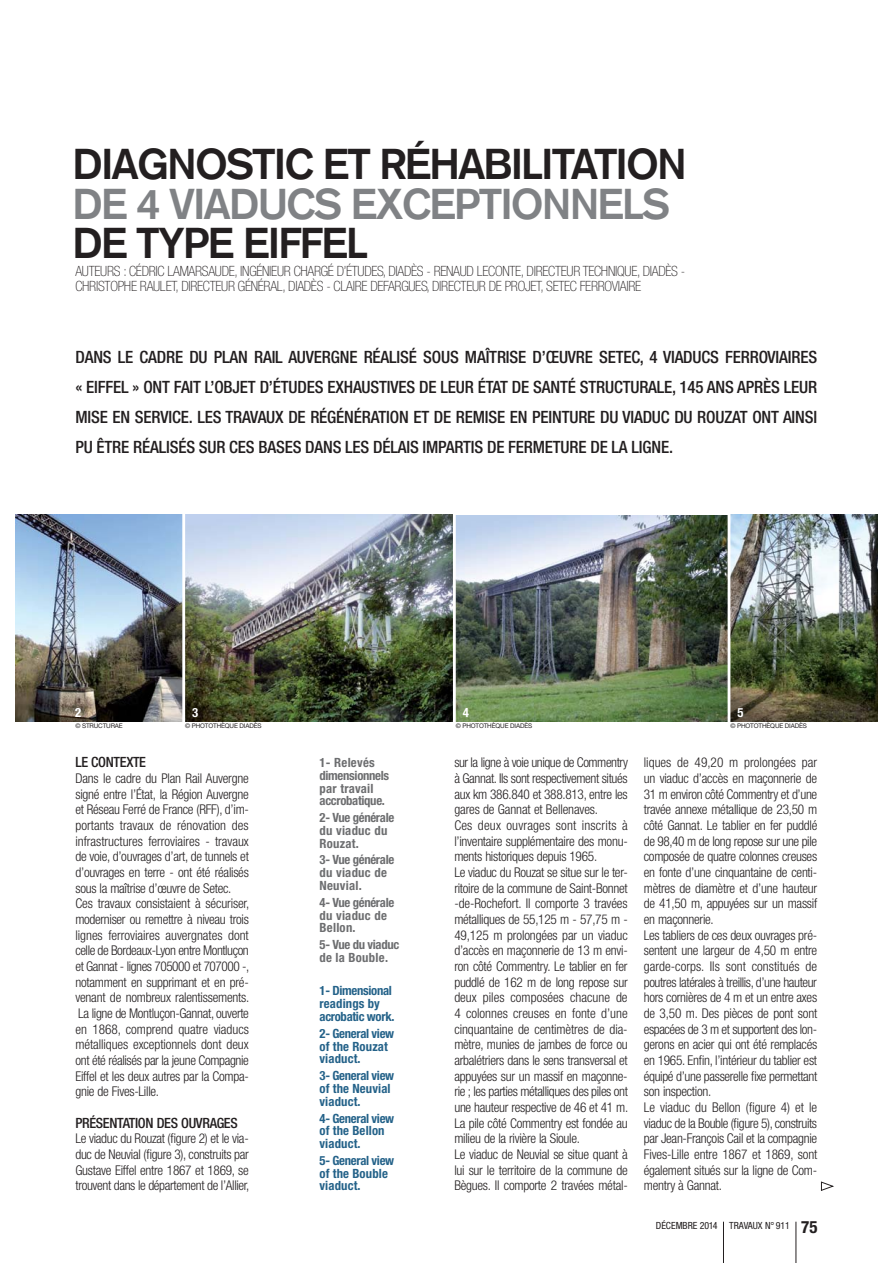
<style>
.page{position:relative;width:893px;height:1263px;background:#fff}
.page>*{position:absolute;margin:0;border:0;box-sizing:border-box;transform-origin:0 0}
.t1{font:700 42.45px "Akzidenz Grotesk";letter-spacing:-.03em;color:#231f20}
.t2{font:700 42.45px "Akzidenz Grotesk";letter-spacing:-.03em;color:#808285}
.t3{font:500 condensed 16.95px/29.7px "Helvetica Neue";letter-spacing:-.01em;color:#231f20;text-align:justify}
.t4{font:100 condensed 14.1px/15.6px "Helvetica Neue";letter-spacing:-.02em;color:#231f20}
.t5{font:500 condensed 14.1px "Helvetica Neue";letter-spacing:-.025em;color:#231f20}
.t6{font:300 condensed 13.5px/15.6px "Helvetica Neue";letter-spacing:-.02em;color:#231f20}
.t7{font:700 condensed 12.75px/12.8px "Helvetica Neue";letter-spacing:.01em;color:#246289}
.t8{font:700 condensed 12.75px/12.8px "Helvetica Neue";letter-spacing:.02em;color:#6d6e70}
.t9{font:700 condensed 12.75px/12.8px "Helvetica Neue";letter-spacing:-.01em;color:#6d6e70}
.t10{font:700 condensed 12.75px/12.8px "Helvetica Neue";letter-spacing:-.025em;color:#246289}
.t11{font:700 condensed 12.75px "Helvetica Neue";color:#fff}
.t12{font:condensed 9.9px "Helvetica Neue";color:#231f20}
.t13{font:6.3px "Helvetica Neue";letter-spacing:-.02em;color:#231f20}
.s1{font-weight:700;font-size:16.95px}
</style>
<div class="page">
<hr style="left:723px;top:1222px;width:1px;height:41px;background:#231f20">
<hr style="left:796px;top:1222px;width:1px;height:41px;background:#231f20">
<img style="left:15px;top:515px;width:167px;height:207px">
<img style="left:456px;top:515px;width:271px;height:207px">
<img style="left:185px;top:515px;width:268px;height:207px">
<img style="left:730px;top:515px;width:147px;height:207px">
<svg style="left:821px;top:1182px;width:13px;height:9px"></svg>
<h1 class="t1" style="left:73px;top:149px;width:615px">DIAGNOSTIC ET RÉHABILITATION</h1>
<h1 class="t2" style="left:73px;top:189px;width:598px">DE 4 VIADUCS EXCEPTIONNELS</h1>
<h1 class="t1" style="left:73px;top:228px;width:296px">DE TYPE EIFFEL</h1>
<p class="t4" style="left:75px;top:264px;width:611px">AUTEURS : CÉDRIC LAMARSAUDE, INGÉNIEUR CHARGÉ D’ÉTUDES, DIADÈS - RENAUD LECONTE, DIRECTEUR TECHNIQUE, DIADÈS -<br>CHRISTOPHE RAULET, DIRECTEUR GÉNÉRAL, DIADÈS - CLAIRE DEFARGUES, DIRECTEUR DE PROJET, SETEC FERROVIAIRE</p>
<p class="t3" style="left:75px;top:344px;width:743px">DANS LE CADRE DU PLAN RAIL AUVERGNE RÉALISÉ SOUS MAÎTRISE D’ŒUVRE SETEC, 4 VIADUCS FERROVIAIRES « EIFFEL » ONT FAIT L’OBJET D’ÉTUDES EXHAUSTIVES DE LEUR ÉTAT DE SANTÉ STRUCTURALE, 145 ANS APRÈS LEUR MISE EN SERVICE. LES TRAVAUX DE RÉGÉNÉRATION ET DE REMISE EN PEINTURE DU VIADUC DU ROUZAT ONT AINSI PU ÊTRE RÉALISÉS SUR CES BASES DANS LES DÉLAIS IMPARTIS DE FERMETURE DE LA LIGNE.</p>
<p class="t11" style="left:75px;top:707px;width:8px">2</p>
<p class="t11" style="left:192px;top:707px;width:8px">3</p>
<p class="t11" style="left:463px;top:707px;width:8px">4</p>
<p class="t11" style="left:737px;top:707px;width:8px">5</p>
<p class="t13" style="left:75px;top:724px;width:49px">© STRUCTURAE</p>
<p class="t13" style="left:185px;top:724px;width:78px">© PHOTOTHÈQUE DIADÈS</p>
<p class="t13" style="left:456px;top:724px;width:78px">© PHOTOTHÈQUE DIADÈS</p>
<p class="t13" style="left:730px;top:724px;width:78px">© PHOTOTHÈQUE DIADÈS</p>
<p class="t5" style="left:75px;top:757px;width:72px">LE CONTEXTE</p>
<p class="t6" style="left:75px;top:772px;width:175px">Dans le cadre du Plan Rail Auvergne signé entre l’État, la Région Auvergne et Réseau Ferré de France ( RFF ), d’im&shy;portants travaux de rénovation des infrastructures ferroviaires - travaux de voie, d’ouvrages d’art, de tunnels et d’ouvrages en terre - ont été réalisés sous la maîtrise d’œuvre de Setec.<br>Ces travaux consistaient à sécuriser, moderniser ou remettre à niveau trois lignes ferroviaires auvergnates dont celle de Bordeaux-Lyon entre Montluçon et Gannat - lignes 705000 et 707000 -, notamment en supprimant et en pré&shy;venant de nombreux ralentissements.<br>La ligne de Montluçon-Gannat, ouverte en 1868, comprend quatre viaducs métalliques exceptionnels dont deux ont été réalisés par la jeune Compagnie Eiffel et les deux autres par la Compa&shy;gnie de Fives-Lille.</p>
<p class="t5" style="left:75px;top:1118px;width:164px">PRÉSENTATION DES OUVRAGES</p>
<p class="t6" style="left:75px;top:1132px;width:175px;text-align:justify">Le viaduc du Rouzat ( figure 2) et le via&shy;duc de Neuvial ( figure 3), construits par Gustave Eiffel entre 1867 et 1869, se trouvent dans le département de l’Allier,</p>
<p class="t9" style="left:319px;top:757px;width:71px">1- Relevés dimensionnels par travail accrobatique.</p>
<p class="t8" style="left:319px;top:812px;width:76px">2- Vue générale du viaduc du<br>Rouzat.</p>
<p class="t8" style="left:319px;top:855px;width:76px">3- Vue générale du viaduc de<br>Neuvial.</p>
<p class="t8" style="left:319px;top:897px;width:76px">4- Vue générale du viaduc de<br>Bellon.</p>
<p class="t9" style="left:319px;top:939px;width:81px">5- Vue du viaduc de la Bouble.</p>
<p class="t10" style="left:319px;top:986px;width:76px">1- Dimensional readings by acrobatic work.</p>
<p class="t7" style="left:319px;top:1028px;width:76px">2- General view of the Rouzat viaduct.</p>
<p class="t7" style="left:319px;top:1070px;width:76px">3- General view of the Neuvial viaduct.</p>
<p class="t7" style="left:319px;top:1113px;width:76px">4- General view of the Bellon viaduct.</p>
<p class="t7" style="left:319px;top:1155px;width:76px">5- General view of the Bouble viaduct.</p>
<p class="t6" style="left:454px;top:756px;width:175px">sur la ligne à voie unique de Commentry à Gannat. Ils sont respectivement situés aux km 386.840 et 388.813, entre les gares de Gannat et Bellenaves.<br>Ces deux ouvrages sont inscrits à l’inventaire supplémentaire des monu&shy;ments historiques depuis 1965.<br>Le viaduc du Rouzat se situe sur le ter&shy;ritoire de la commune de Saint-Bonnet -de-Rochefort. Il comporte 3 travées métalliques de 55,125 m - 57,75 m - 49,125 m prolongées par un viaduc d’accès en maçonnerie de 13 m envi&shy;ron côté Commentry. Le tablier en fer puddlé de 162 m de long repose sur deux piles composées chacune de 4 colonnes creuses en fonte d’une cinquantaine de centimètres de dia&shy;mètre, munies de jambes de force ou arbalétriers dans le sens transversal et appuyées sur un massif en maçonne&shy;rie ; les parties métalliques des piles ont une hauteur respective de 46 et 41 m.<br>La pile côté Commentry est fondée au milieu de la rivière la Sioule.<br>Le viaduc de Neuvial se situe quant à lui sur le territoire de la commune de Bègues. Il comporte 2 travées métal-</p>
<p class="t6" style="left:644px;top:756px;width:175px">liques de 49,20 m prolongées par un viaduc d’accès en maçonnerie de 31 m environ côté Commentry et d’une travée annexe métallique de 23,50 m côté Gannat. Le tablier en fer puddlé de 98,40 m de long repose sur une pile composée de quatre colonnes creuses en fonte d’une cinquantaine de centi&shy;mètres de diamètre et d’une hauteur de 41,50 m, appuyées sur un massif en maçonnerie.<br>Les tabliers de ces deux ouvrages pré&shy;sentent une largeur de 4,50 m entre garde-corps. Ils sont constitués de poutres latérales à treillis, d’une hauteur hors cornières de 4 m et un entre axes de 3,50 m. Des pièces de pont sont espacées de 3 m et supportent des lon&shy;gerons en acier qui ont été remplacés en 1965. Enfin, l’intérieur du tablier est équipé d’une passerelle fixe permettant son inspection.<br>Le viaduc du Bellon ( figure 4) et le viaduc de la Bouble ( figure 5), construits par Jean-François Cail et la compagnie Fives-Lille entre 1867 et 1869, sont également situés sur la ligne de Com&shy;mentry à Gannat.</p>
<p class="t12" style="left:656px;top:1222px;width:163px">DÉCEMBRE 2014 TRAVAUX N° 911 <span class="s1">75</span></p>
</div>
